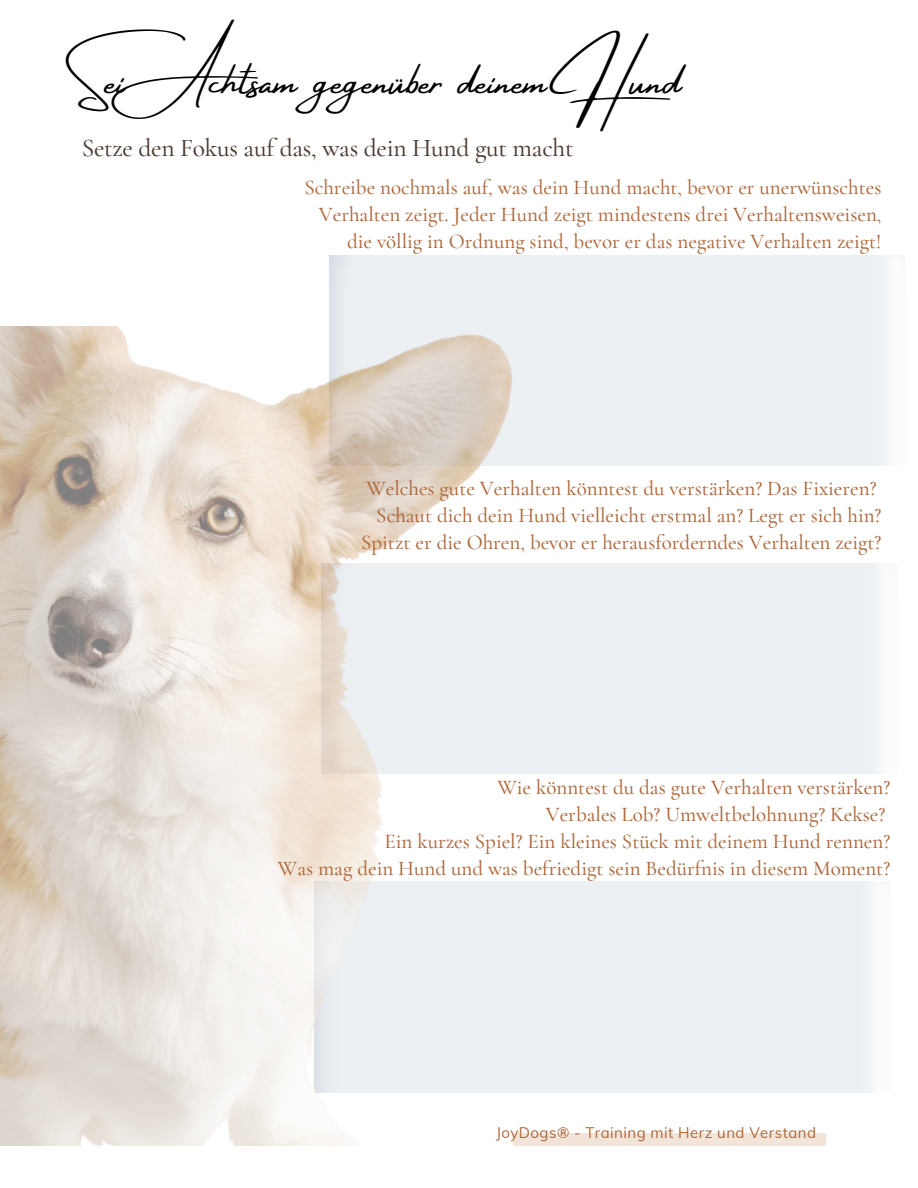
<style>
.page{position:relative;width:918px;height:1188px;background:#fff}
.page>*{position:absolute;margin:0;border:0;box-sizing:border-box;transform-origin:0 0}
.t1{font:43.5px "Amsterdam Four";color:#000}
.t2{font:500 25.5px "Cormorant Garamond";letter-spacing:-.01em;color:#4b3b31}
.t3{font:500 21px/27px "Cormorant Garamond";color:#ad6639;text-align:right}
.t4{font:15px "Muli";letter-spacing:.03em;color:#ad6639}
</style>
<div class="page">
<div style="left:513px;top:1134px;width:313px;height:12px;background:#f2e4d9"></div>
<img style="left:0;top:326px;width:514px;height:819px">
<p class="t1" style="left:74px;top:58px;width:612px">Sei Achtsam gegenüber deinem Hund</p>
<p class="t2" style="left:82px;top:132px;width:494px">Setze den Fokus auf das, was dein Hund gut macht</p>
<p class="t3" style="left:304px;top:174px;width:579px">Schreibe nochmals auf, was dein Hund macht, bevor er unerwünschtes<br>Verhalten zeigt. Jeder Hund zeigt mindestens drei Verhaltensweisen, die völlig in Ordnung sind, bevor er das negative Verhalten zeigt!</p>
<p class="t3" style="left:366px;top:475px;width:512px">Welches gute Verhalten könntest du verstärken? Das Fixieren?</p>
<p class="t3" style="left:361px;top:502px;width:522px">Schaut dich dein Hund vielleicht erstmal an? Legt er sich hin?<br>Spitzt er die Ohren, bevor er herausforderndes Verhalten zeigt?</p>
<p class="t3" style="left:497px;top:774px;width:394px">Wie könntest du das gute Verhalten verstärken?</p>
<p class="t3" style="left:546px;top:801px;width:341px">Verbales Lob? Umweltbelohnung? Kekse?</p>
<p class="t3" style="left:385px;top:828px;width:507px">Ein kurzes Spiel? Ein kleines Stück mit deinem Hund rennen?</p>
<p class="t3" style="left:278px;top:855px;width:614px">Was mag dein Hund und was befriedigt sein Bedürfnis in diesem Moment?</p>
<p class="t4" style="left:496px;top:1123px;width:321px">JoyDogs® - Training mit Herz und Verstand</p>
</div>
